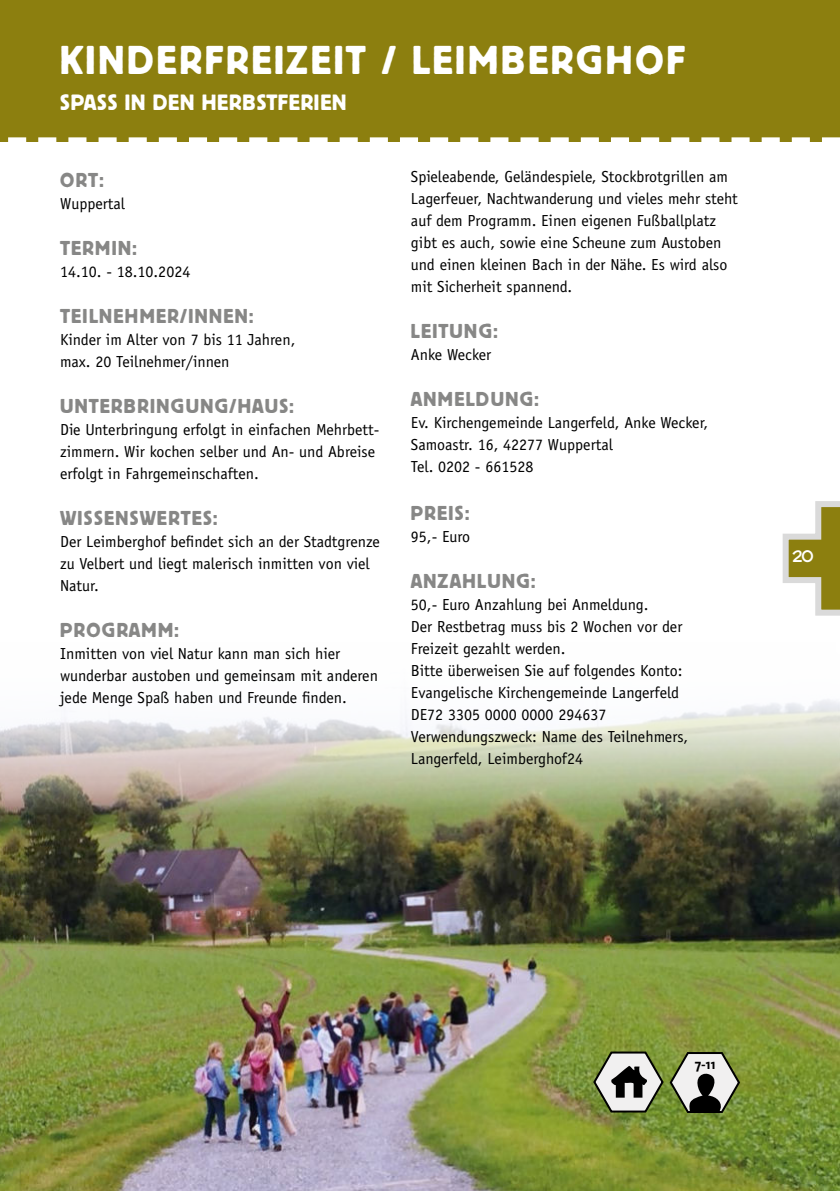
<style>
.page{position:relative;width:840px;height:1191px;background:#fff}
.page>*{position:absolute;margin:0;border:0;box-sizing:border-box;transform-origin:0 0}
.t1{font:40px "Block BE";letter-spacing:.07em;color:#fff}
.t2{font:22px "Block BE";letter-spacing:.04em;color:#fff}
.t3{font:20px "Block BE";letter-spacing:.07em;color:#878786}
.t4{font:16px/22px "Officina Sans";color:#000}
.t5{font:16px "Maritime Sans extrabold";color:#fff}
.t6{font:700 14px "The Sans";color:#000}
</style>
<div class="page">
<img style="left:0;top:699px;width:839px;height:492px">
<svg style="left:782px;top:501px;width:57px;height:115px"></svg>
<div style="left:0;top:0;width:839px;height:142px;background:#8c7f0f"></div>
<svg style="left:8px;top:137px;width:831px;height:5px"></svg>
<svg style="left:591px;top:1050px;width:149px;height:64px"></svg>
<h1 class="t1" style="left:60px;top:38px;width:626px">KINDERFREIZEIT / LEIMBERGHOF</h1>
<h2 class="t2" style="left:60px;top:90px;width:288px">SPASS IN DEN HERBSTFERIEN</h2>
<p class="t3" style="left:60px;top:169px;width:45px">ORT:</p>
<p class="t4" style="left:60px;top:193px;width:66px">Wuppertal</p>
<p class="t3" style="left:60px;top:237px;width:78px">TERMIN:</p>
<p class="t4" style="left:60px;top:261px;width:132px">14.10. - 18.10.2024</p>
<p class="t3" style="left:60px;top:305px;width:195px">TEILNEHMER/INNEN:</p>
<p class="t4" style="left:60px;top:329px;width:237px">Kinder im Alter von 7 bis 11 Jahren, max. 20 Teilnehmer/innen</p>
<p class="t3" style="left:60px;top:395px;width:235px">UNTERBRINGUNG/HAUS:</p>
<p class="t4" style="left:60px;top:419px;width:321px">Die Unterbringung erfolgt in einfachen Mehrbett&shy;zimmern. Wir kochen selber und An- und Abreise erfolgt in Fahrgemeinschaften.</p>
<p class="t3" style="left:60px;top:507px;width:159px">WISSENSWERTES:</p>
<p class="t4" style="left:60px;top:531px;width:321px">Der Leimberghof befindet sich an der Stadtgrenze zu Velbert und liegt malerisch inmitten von viel<br>Natur.</p>
<p class="t3" style="left:60px;top:619px;width:120px">PROGRAMM:</p>
<p class="t4" style="left:60px;top:643px;width:319px">Inmitten von viel Natur kann man sich hier wunderbar austoben und gemeinsam mit anderen jede Menge Spaß haben und Freunde finden.</p>
<p class="t4" style="left:410px;top:166px;width:328px">Spieleabende, Geländespiele, Stockbrotgrillen am Lagerfeuer, Nachtwanderung und vieles mehr steht auf dem Programm. Einen eigenen Fußballplatz gibt es auch, sowie eine Scheune zum Austoben und einen kleinen Bach in der Nähe. Es wird also mit Sicherheit spannend.</p>
<p class="t3" style="left:410px;top:320px;width:89px">LEITUNG:</p>
<p class="t4" style="left:410px;top:344px;width:82px">Anke Wecker</p>
<p class="t3" style="left:410px;top:388px;width:130px">ANMELDUNG:</p>
<p class="t4" style="left:410px;top:412px;width:299px">Ev. Kirchengemeinde Langerfeld, Anke Wecker,<br>Samoastr. 16, 42277 Wuppertal<br>Tel. 0202 - 661528</p>
<p class="t3" style="left:410px;top:502px;width:60px">PREIS:</p>
<p class="t4" style="left:410px;top:526px;width:61px">95,- Euro</p>
<p class="t3" style="left:410px;top:570px;width:126px">ANZAHLUNG:</p>
<p class="t4" style="left:410px;top:594px;width:278px">50,- Euro Anzahlung bei Anmeldung.<br>Der Restbetrag muss bis 2 Wochen vor der Freizeit gezahlt werden.<br>Bitte überweisen Sie auf folgendes Konto:<br>Evangelische Kirchengemeinde Langerfeld DE72 3305 0000 0000 294637<br>Verwendungszweck: Name des Teilnehmers, Langerfeld, Leimberghof24</p>
<p class="t5" style="left:792px;top:547px;width:22px">20</p>
<p class="t6" style="left:694px;top:1058px;width:22px">7-11</p>
</div>
